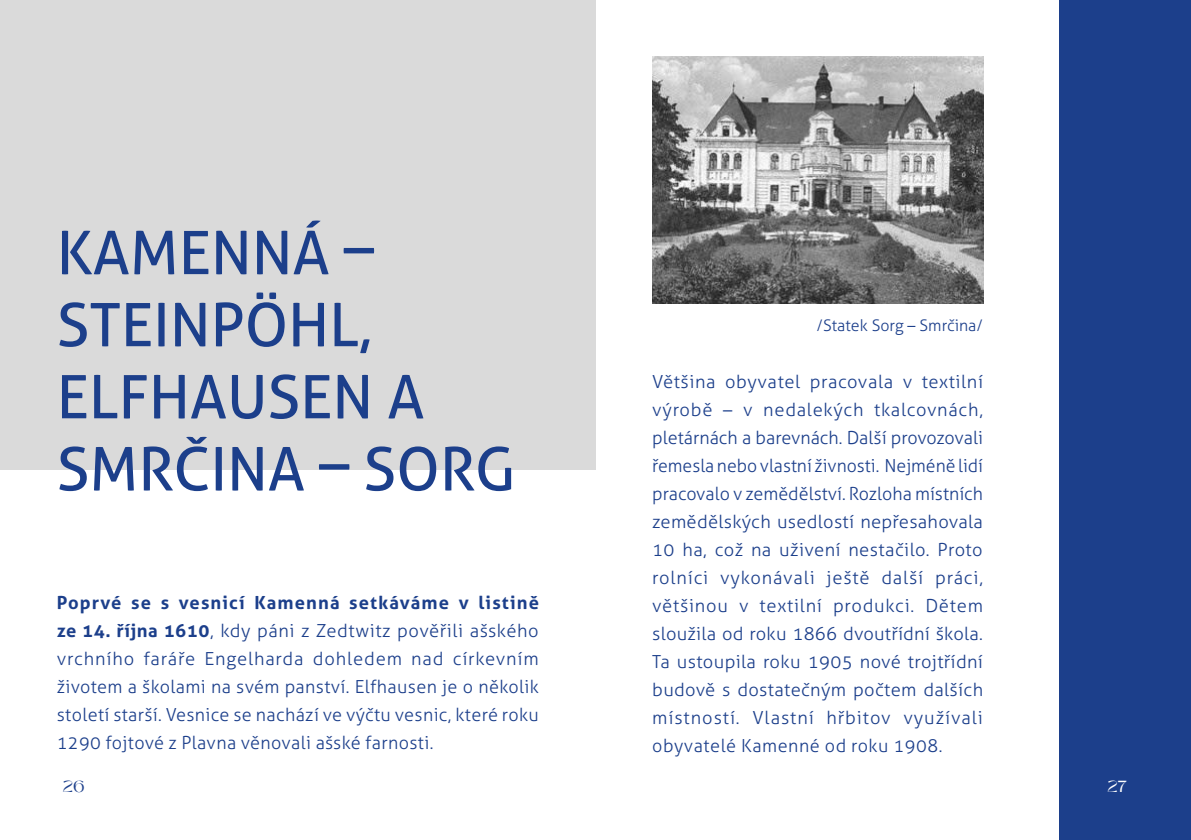
<style>
.page{position:relative;width:1191px;height:840px;background:#fff}
.page>*{position:absolute;margin:0;border:0;box-sizing:border-box;transform-origin:0 0}
.t1{font:60px/72px "Aller";color:#1c3f8b}
.t2{font:300 18px/28px "Aller";letter-spacing:.02em;color:#1c3f8b;text-align:justify}
.t3{font:300 16px "Aller";color:#1c3f8b}
.t4{font:16px "Black Mango";color:#1c3f8b}
.t5{font:16px "Black Mango";color:#fff}
.s1{font-weight:700}
</style>
<div class="page">
<div style="left:0;top:0;width:595px;height:469px;background:#dadada"></div>
<div style="left:1059px;top:0;width:132px;height:839px;background:#1c3f8b"></div>
<img style="left:652px;top:57px;width:331px;height:246px">
<h1 class="t1" style="left:57px;top:216px;width:460px">KAMENNÁ –<br>STEINPÖHL,<br>ELFHAUSEN A<br>SMRČINA – SORG</h1>
<p class="t2" style="left:57px;top:588px;width:484px"><span class="s1">Poprvé se s vesnicí Kamenná setkáváme v listině ze 14. října 1610</span>, kdy páni z Zedtwitz pověřili ašského vrchního faráře Engelharda dohledem nad církevním životem a školami na svém panství. Elfhausen je o několik století starší. Vesnice se nachází ve výčtu vesnic, které roku 1290 fojtové z Plavna věnovali ašské farnosti.</p>
<p class="t3" style="left:816px;top:315px;width:168px">/Statek Sorg – Smrčina/</p>
<p class="t2" style="left:652px;top:367px;width:332px">Většina obyvatel pracovala v textilní výrobě – v nedalekých tkalcovnách, pletárnách a barevnách. Další provozovali řemesla nebo vlastní živnosti. Nejméně lidí pracovalo v zemědělství. Rozloha místních zemědělských usedlostí nepřesahovala 10 ha, což na uživení nestačilo. Proto rolníci vykonávali ještě další práci, většinou v textilní produkci. Dětem sloužila od roku 1866 dvoutřídní škola.<br>Ta ustoupila roku 1905 nové trojtřídní budově s dostatečným počtem dalších místností. Vlastní hřbitov využívali obyvatelé Kamenné od roku 1908.</p>
<p class="t4" style="left:63px;top:775px;width:23px">26</p>
<p class="t5" style="left:1107px;top:775px;width:21px">27</p>
</div>
